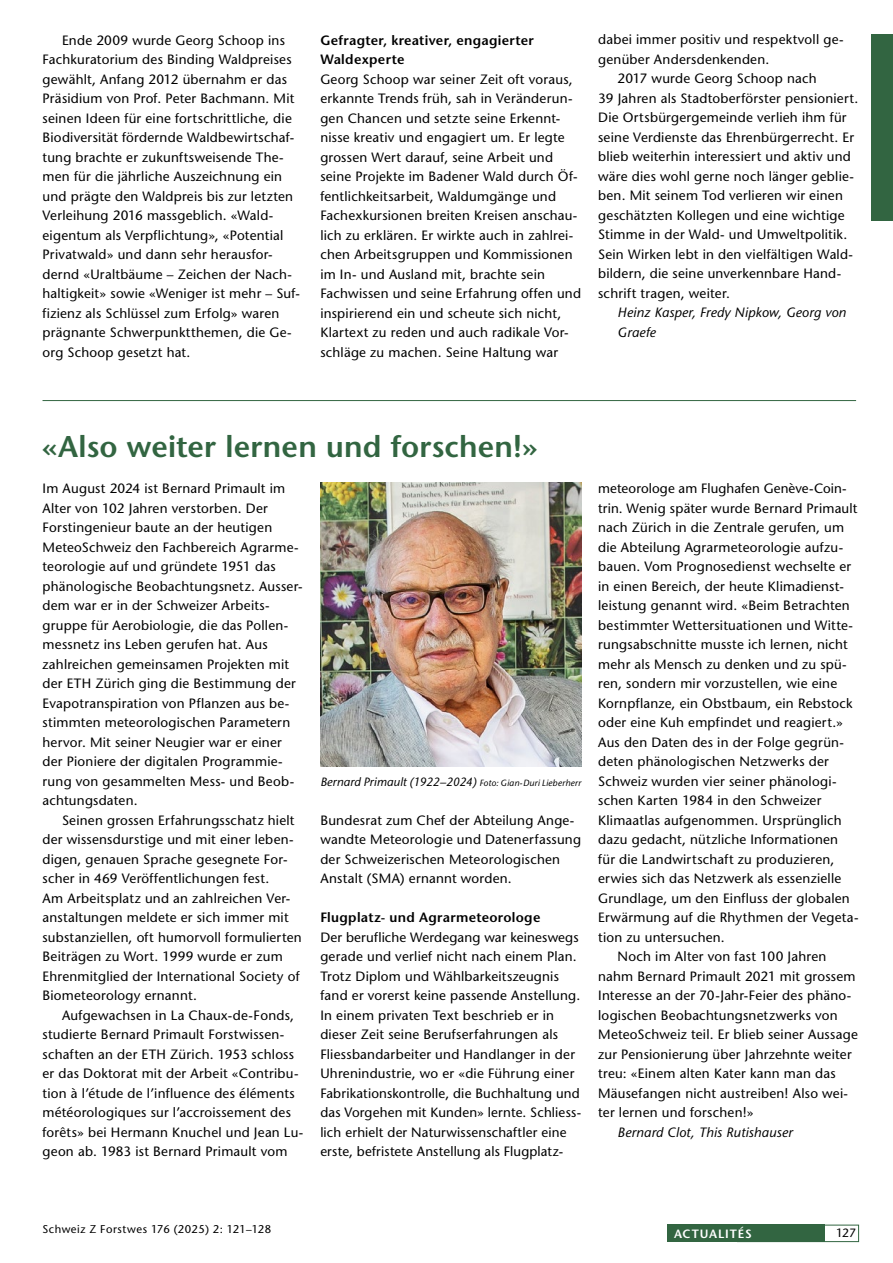
<style>
.page{position:relative;width:893px;height:1263px;background:#fff}
.page>*{position:absolute;margin:0;border:0;box-sizing:border-box;transform-origin:0 0}
.t1{font:600 30px "Stone Sans Std";letter-spacing:.005em;color:#326541}
.t2{font:500 13.5px/19.5px "Stone Sans Std";letter-spacing:.015em;color:#000}
.t3{font:600 13.5px/19.5px "Stone Sans Std";letter-spacing:.02em;color:#000}
.t4{font:italic 500 13.5px/19.5px "Stone Sans Std";letter-spacing:.01em;color:#000}
.t5{font:italic 500 12px "Stone Sans Std";letter-spacing:.01em;color:#000}
.t6{font:600 12px "Stone Sans Std";letter-spacing:.075em;color:#fff}
.t7{font:500 12px "Stone Sans Std";color:#000}
.t8{font:500 11.25px "Stone Sans Std";letter-spacing:.04em;color:#000}
.s1{font-size:9px}
</style>
<div class="page">
<div style="left:872px;top:34px;width:21px;height:186px;background:#326541"></div>
<div style="left:737px;top:1225px;width:122px;height:17px;border:1px solid #326541"></div>
<div style="left:668px;top:1225px;width:157px;height:17px;background:#326541"></div>
<img style="left:320px;top:483px;width:261px;height:284px">
<hr style="left:43px;top:400px;width:813px;height:1px;background:#326541">
<p class="t2" style="left:43px;top:30px;width:259px;text-indent:19px">Ende 2009 wurde Georg Schoop ins Fachkuratorium des Binding Waldpreises gewählt, Anfang 2012 übernahm er das Präsidium von Prof. Peter Bachmann. Mit seinen Ideen für eine fortschrittliche, die Biodiversität fördernde Waldbewirtschaf&shy;tung brachte er zukunftsweisende The&shy;men für die jährliche Auszeichnung ein und prägte den Waldpreis bis zur letzten Verleihung 2016 massgeblich. «Wald&shy;eigentum als Verpflichtung», «Potential Privatwald» und dann sehr herausfor&shy;dernd «Uraltbäume – Zeichen der Nach&shy;haltigkeit» sowie «Weniger ist mehr – Suf&shy;fizienz als Schlüssel zum Erfolg» waren prägnante Schwerpunktthemen, die Ge&shy;org Schoop gesetzt hat.</p>
<p class="t3" style="left:320px;top:30px;width:215px">Gefragter, kreativer, engagierter<br>Waldexperte</p>
<p class="t2" style="left:320px;top:69px;width:262px">Georg Schoop war seiner Zeit oft voraus, erkannte Trends früh, sah in Veränderun&shy;gen Chancen und setzte seine Erkennt&shy;nisse kreativ und engagiert um. Er legte grossen Wert darauf, seine Arbeit und seine Projekte im Badener Wald durch Öf&shy;fentlichkeitsarbeit, Waldumgänge und Fachexkursionen breiten Kreisen anschau&shy;lich zu erklären. Er wirkte auch in zahlrei&shy;chen Arbeitsgruppen und Kommissionen im In- und Ausland mit, brachte sein Fachwissen und seine Erfahrung offen und inspirierend ein und scheute sich nicht, Klartext zu reden und auch radikale Vor&shy;schläge zu machen. Seine Haltung war</p>
<p class="t2" style="left:598px;top:30px;width:247px">dabei immer positiv und respektvoll ge-</p>
<p class="t2" style="left:598px;top:50px;width:173px">genüber Andersdenkenden.</p>
<p class="t2" style="left:618px;top:69px;width:201px">2017 wurde Georg Schoop nach</p>
<p class="t2" style="left:598px;top:89px;width:262px">39 Jahren als Stadtoberförster pensioniert.</p>
<p class="t2" style="left:598px;top:108px;width:250px">Die Ortsbürgergemeinde verlieh ihm für</p>
<p class="t2" style="left:598px;top:127px;width:257px">seine Verdienste das Ehrenbürgerrecht. Er</p>
<p class="t2" style="left:598px;top:147px;width:254px">blieb weiterhin interessiert und aktiv und</p>
<p class="t2" style="left:598px;top:166px;width:257px">wäre dies wohl gerne noch länger geblie-</p>
<p class="t2" style="left:598px;top:186px;width:246px">ben. Mit seinem Tod verlieren wir einen</p>
<p class="t2" style="left:598px;top:205px;width:248px">geschätzten Kollegen und eine wichtige</p>
<p class="t2" style="left:598px;top:225px;width:251px">Stimme in der Wald- und Umweltpolitik.</p>
<p class="t2" style="left:598px;top:244px;width:256px">Sein Wirken lebt in den vielfältigen Wald-</p>
<p class="t2" style="left:598px;top:264px;width:245px">bildern, die seine unverkennbare Hand-</p>
<p class="t2" style="left:598px;top:283px;width:133px">schrift tragen, weiter.</p>
<p class="t4" style="left:618px;top:303px;width:230px">Heinz Kasper, Fredy Nipkow, Georg von<br>Graefe</p>
<h1 class="t1" style="left:43px;top:428px;width:496px">«Also weiter lernen und forschen!»</h1>
<p class="t2" style="left:43px;top:479px;width:262px">Im August 2024 ist Bernard Primault im Alter von 102 Jahren verstorben. Der Forstingenieur baute an der heutigen MeteoSchweiz den Fachbereich Agrarme&shy;teorologie auf und gründete 1951 das phänologische Beobachtungsnetz. Ausser&shy;dem war er in der Schweizer Arbeits&shy;gruppe für Aerobiologie, die das Pollen&shy;messnetz ins Leben gerufen hat. Aus zahlreichen gemeinsamen Projekten mit der ETH Zürich ging die Bestimmung der Evapotranspiration von Pflanzen aus be&shy;stimmten meteorologischen Parametern hervor. Mit seiner Neugier war er einer der Pioniere der digitalen Programmie&shy;rung von gesammelten Mess- und Beob&shy;achtungsdaten.</p>
<p class="t2" style="left:43px;top:810px;width:261px;text-indent:19px">Seinen grossen Erfahrungsschatz hielt der wissensdurstige und mit einer leben&shy;digen, genauen Sprache gesegnete For&shy;scher in 469 Veröffentlichungen fest.<br>Am Arbeitsplatz und an zahlreichen Ver&shy;anstaltungen meldete er sich immer mit substanziellen, oft humorvoll formulierten Beiträgen zu Wort. 1999 wurde er zum Ehrenmitglied der International Society of Biometeorology ernannt.</p>
<p class="t2" style="left:43px;top:1005px;width:262px;text-indent:19px">Aufgewachsen in La Chaux-de-Fonds, studierte Bernard Primault Forstwissen&shy;schaften an der ETH Zürich. 1953 schloss er das Doktorat mit der Arbeit «Contribu&shy;tion à l’étude de l’influence des éléments météorologiques sur l’accroissement des forêts» bei Hermann Knuchel und Jean Lu&shy;geon ab. 1983 ist Bernard Primault vom</p>
<p class="t5" style="left:320px;top:775px;width:262px">Bernard Primault (1922–2024) <span class="s1">Foto: Gian-Duri Lieberherr</span></p>
<p class="t2" style="left:320px;top:810px;width:262px">Bundesrat zum Chef der Abteilung Ange&shy;wandte Meteorologie und Datenerfassung der Schweizerischen Meteorologischen Anstalt (SMA) ernannt worden.</p>
<p class="t3" style="left:320px;top:907px;width:222px">Flugplatz- und Agrarmeteorologe</p>
<p class="t2" style="left:320px;top:927px;width:262px">Der berufliche Werdegang war keineswegs gerade und verlief nicht nach einem Plan.<br>Trotz Diplom und Wählbarkeitszeugnis fand er vorerst keine passende Anstellung.<br>In einem privaten Text beschrieb er in dieser Zeit seine Berufserfahrungen als Fliessbandarbeiter und Handlanger in der Uhrenindustrie, wo er «die Führung einer Fabrikationskontrolle, die Buchhaltung und das Vorgehen mit Kunden» lernte. Schliess&shy;lich erhielt der Naturwissenschaftler eine erste, befristete Anstellung als Flugplatz-</p>
<p class="t2" style="left:598px;top:479px;width:250px">meteorologe am Flughafen Genève-Coin-</p>
<p class="t2" style="left:598px;top:498px;width:261px">trin. Wenig später wurde Bernard Primault</p>
<p class="t2" style="left:598px;top:518px;width:248px">nach Zürich in die Zentrale gerufen, um</p>
<p class="t2" style="left:598px;top:537px;width:247px">die Abteilung Agrarmeteorologie aufzu-</p>
<p class="t2" style="left:598px;top:557px;width:255px">bauen. Vom Prognosedienst wechselte er</p>
<p class="t2" style="left:598px;top:576px;width:247px">in einen Bereich, der heute Klimadienst-</p>
<p class="t2" style="left:598px;top:596px;width:253px">leistung genannt wird. «Beim Betrachten</p>
<p class="t2" style="left:598px;top:615px;width:256px">bestimmter Wettersituationen und Witte-</p>
<p class="t2" style="left:598px;top:635px;width:251px">rungsabschnitte musste ich lernen, nicht</p>
<p class="t2" style="left:598px;top:654px;width:250px">mehr als Mensch zu denken und zu spü-</p>
<p class="t2" style="left:598px;top:674px;width:241px">ren, sondern mir vorzustellen, wie eine</p>
<p class="t2" style="left:598px;top:693px;width:256px">Kornpflanze, ein Obstbaum, ein Rebstock</p>
<p class="t2" style="left:598px;top:713px;width:246px">oder eine Kuh empfindet und reagiert.»</p>
<p class="t2" style="left:598px;top:732px;width:247px">Aus den Daten des in der Folge gegrün-</p>
<p class="t2" style="left:598px;top:752px;width:232px">deten phänologischen Netzwerks der</p>
<p class="t2" style="left:598px;top:771px;width:240px">Schweiz wurden vier seiner phänologi-</p>
<p class="t2" style="left:598px;top:791px;width:225px">schen Karten 1984 in den Schweizer</p>
<p class="t2" style="left:598px;top:810px;width:245px">Klimaatlas aufgenommen. Ursprünglich</p>
<p class="t2" style="left:598px;top:830px;width:242px">dazu gedacht, nützliche Informationen</p>
<p class="t2" style="left:598px;top:849px;width:238px">für die Landwirtschaft zu produzieren,</p>
<p class="t2" style="left:598px;top:869px;width:245px">erwies sich das Netzwerk als essenzielle</p>
<p class="t2" style="left:598px;top:888px;width:253px">Grundlage, um den Einfluss der globalen</p>
<p class="t2" style="left:598px;top:908px;width:262px">Erwärmung auf die Rhythmen der Vegeta-</p>
<p class="t2" style="left:598px;top:927px;width:128px">tion zu untersuchen.</p>
<p class="t2" style="left:618px;top:947px;width:210px">Noch im Alter von fast 100 Jahren</p>
<p class="t2" style="left:598px;top:966px;width:259px">nahm Bernard Primault 2021 mit grossem</p>
<p class="t2" style="left:598px;top:986px;width:255px">Interesse an der 70-Jahr-Feier des phäno-</p>
<p class="t2" style="left:598px;top:1005px;width:241px">logischen Beobachtungsnetzwerks von</p>
<p class="t2" style="left:598px;top:1025px;width:261px">MeteoSchweiz teil. Er blieb seiner Aussage</p>
<p class="t2" style="left:598px;top:1044px;width:255px">zur Pensionierung über Jahrzehnte weiter</p>
<p class="t2" style="left:598px;top:1064px;width:239px">treu: «Einem alten Kater kann man das</p>
<p class="t2" style="left:598px;top:1083px;width:251px">Mäusefangen nicht austreiben! Also wei-</p>
<p class="t2" style="left:598px;top:1103px;width:157px">ter lernen und forschen!»</p>
<p class="t4" style="left:618px;top:1122px;width:176px">Bernard Clot, This Rutishauser</p>
<p class="t8" style="left:43px;top:1222px;width:230px">Schweiz Z Forstwes 176 (2025) 2: 121–128</p>
<p class="t6" style="left:674px;top:1226px;width:79px">ACTUALITÉS</p>
<p class="t7" style="left:836px;top:1226px;width:22px">127</p>
</div>
